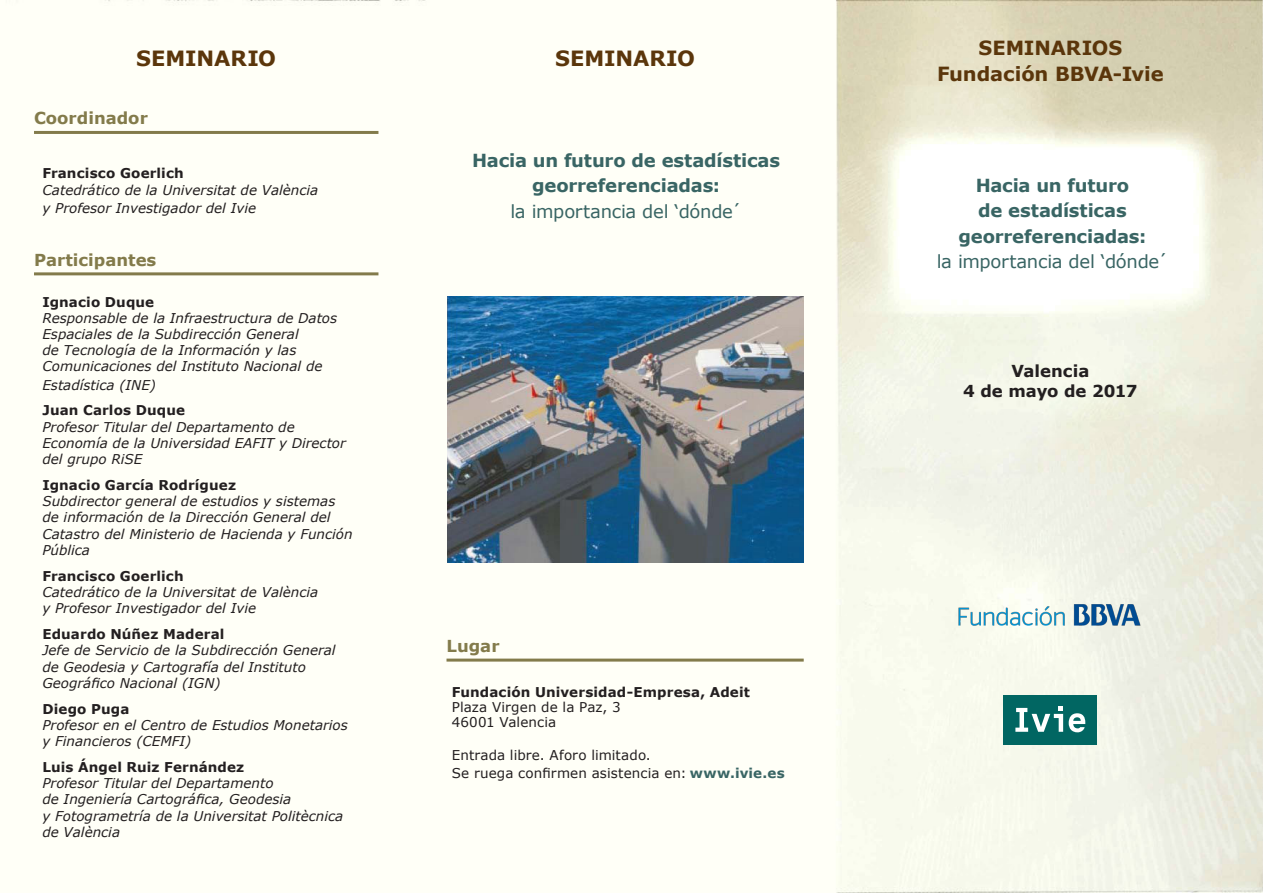
<style>
.page{position:relative;width:1263px;height:893px;background:#fff}
.page>*{position:absolute;margin:0;border:0;box-sizing:border-box;transform-origin:0 0}
.t1{font:700 21px "Verdana";color:#5b360b}
.t2{font:700 19.5px/25.5px "Verdana";letter-spacing:-.005em;color:#5b360b;text-align:center}
.t3{font:700 18px/25.5px "Verdana";letter-spacing:-.01em;color:#396564;text-align:center}
.t4{font:700 16.5px "Verdana";color:#837b4b}
.t5{font:700 16.5px "Verdana";color:#231f20}
.t6{font:italic 13.5px/16.2px "Verdana";color:#231f20}
.t7{font:13.5px "Verdana";letter-spacing:.01em;color:#231f20}
.t8{font:700 13.5px "Verdana";letter-spacing:.01em;color:#231f20}
.s1{font-weight:700;font-style:normal}
.s2{font-weight:400}
.s3{font-weight:700;color:#396564}
</style>
<div class="page">
<img style="left:6px;top:0;width:1257px;height:893px">
<hr style="left:34px;top:131px;width:344px;height:3px;background:#837b4b">
<hr style="left:34px;top:272px;width:344px;height:3px;background:#837b4b">
<hr style="left:446px;top:659px;width:358px;height:3px;background:#837b4b">
<img style="left:954px;top:600px;width:193px;height:29px">
<div style="left:1004px;top:695px;width:93px;height:50px;background:#016662"></div>
<svg style="left:1015px;top:706px;width:48px;height:26px"></svg>
<svg style="left:1069px;top:713px;width:16px;height:19px"></svg>
<img style="left:447px;top:296px;width:357px;height:267px">
<p class="t1" style="left:136px;top:43px;width:141px">SEMINARIO</p>
<p class="t2" style="left:937px;top:35px;width:228px">SEMINARIOS<br>Fundación BBVA-Ivie</p>
<p class="t1" style="left:555px;top:43px;width:141px">SEMINARIO</p>
<p class="t4" style="left:34px;top:107px;width:115px">Coordinador</p>
<p class="t6" style="left:43px;top:165px;width:277px"><span class="s1">Francisco Goerlich<br></span>Catedrático de la Universitat de València</p>
<p class="t6" style="left:43px;top:199px;width:215px">y Profesor Investigador del Ivie</p>
<p class="t4" style="left:34px;top:248px;width:124px">Participantes</p>
<p class="t6" style="left:42px;top:294px;width:296px"><span class="s1">Ignacio Duque<br></span>Responsable de la Infraestructura de Datos Espaciales de la Subdirección General<br>de Tecnología de la Información y las Comunicaciones del Instituto Nacional de</p>
<p class="t6" style="left:42px;top:376px;width:115px">Estadística (INE)</p>
<p class="t6" style="left:42px;top:402px;width:305px"><span class="s1">Juan Carlos Duque<br></span>Profesor Titular del Departamento de<br>Economía de la Universidad EAFIT y Director del grupo RiSE</p>
<p class="t6" style="left:42px;top:477px;width:312px"><span class="s1">Ignacio García Rodríguez<br></span>Subdirector general de estudios y sistemas de información de la Dirección General del Catastro del Ministerio de Hacienda y Función Pública</p>
<p class="t6" style="left:42px;top:568px;width:277px"><span class="s1">Francisco Goerlich<br></span>Catedrático de la Universitat de València y Profesor Investigador del Ivie</p>
<p class="t8" style="left:42px;top:625px;width:183px">Eduardo Núñez Maderal</p>
<p class="t6" style="left:42px;top:642px;width:295px">Jefe de Servicio de la Subdirección General de Geodesia y Cartografía del Instituto<br>Geográfico Nacional (IGN)</p>
<p class="t6" style="left:42px;top:700px;width:307px"><span class="s1">Diego Puga<br></span>Profesor en el Centro de Estudios Monetarios y Financieros (CEMFI)</p>
<p class="t6" style="left:42px;top:759px;width:302px"><span class="s1">Luis Ángel Ruiz Fernández<br></span>Profesor Titular del Departamento<br>de Ingeniería Cartográfica, Geodesia<br>y Fotogrametría de la Universitat Politècnica de València</p>
<p class="t3" style="left:472px;top:147px;width:309px">Hacia un futuro de estadísticas georreferenciadas:<br><span class="s2">la importancia del ‘dónde´</span></p>
<p class="t4" style="left:446px;top:634px;width:55px">Lugar</p>
<p class="t8" style="left:452px;top:682px;width:300px">Fundación Universidad-Empresa, Adeit</p>
<p class="t7" style="left:452px;top:697px;width:170px">Plaza Virgen de la Paz, 3</p>
<p class="t7" style="left:452px;top:712px;width:106px">46001 Valencia</p>
<p class="t7" style="left:452px;top:745px;width:201px">Entrada libre. Aforo limitado.</p>
<p class="t7" style="left:452px;top:763px;width:334px">Se ruega confirmen asistencia en: <span class="s3">www.ivie.es</span></p>
<p class="t3" style="left:937px;top:172px;width:233px">Hacia un futuro<br>de estadísticas georreferenciadas:<br><span class="s2">la importancia del ‘dónde´</span></p>
<p class="t5" style="left:1011px;top:360px;width:80px">Valencia</p>
<p class="t5" style="left:963px;top:379px;width:176px">4 de mayo de 2017</p>
</div>
